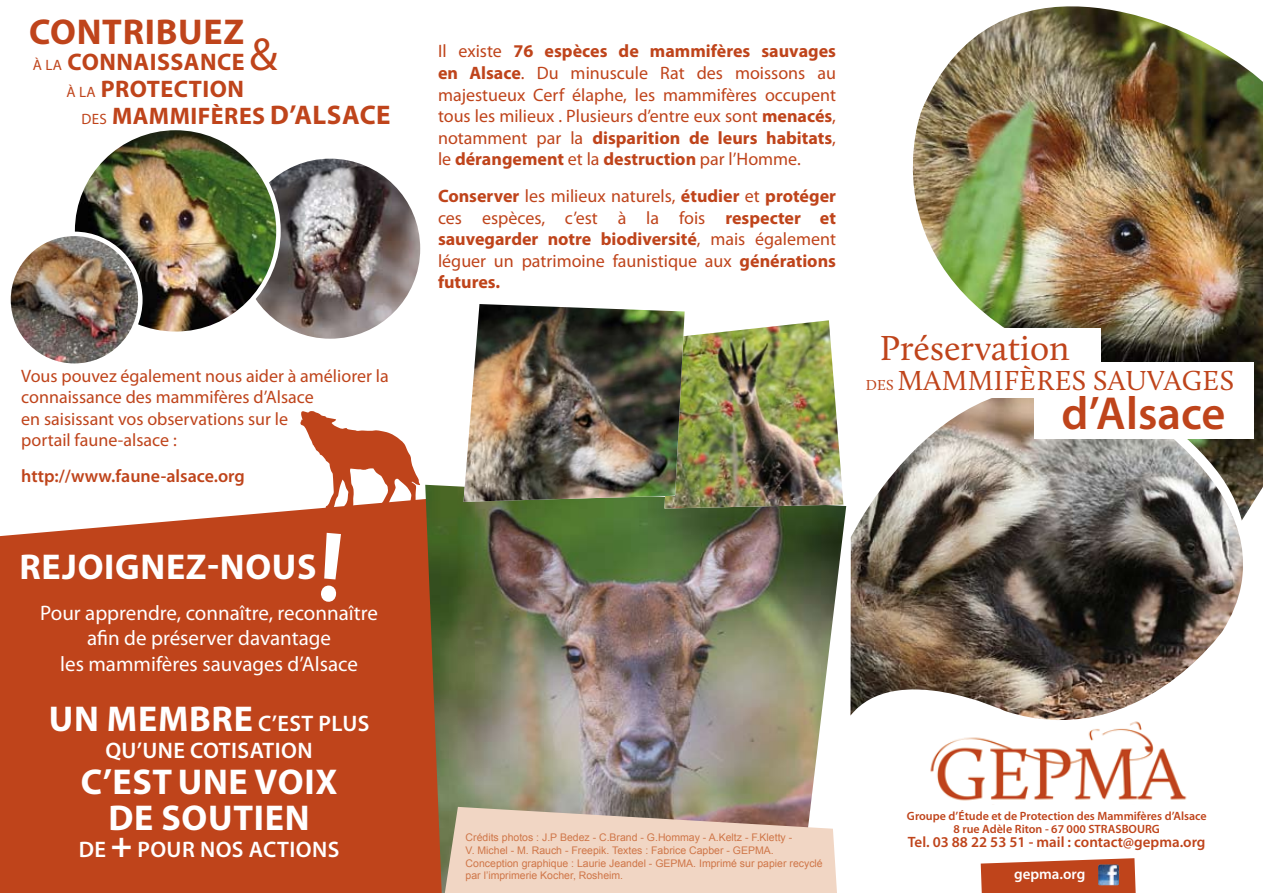
<style>
.page{position:relative;width:1263px;height:893px;background:#fff}
.page>*{position:absolute;margin:0;border:0;box-sizing:border-box;transform-origin:0 0}
.t1{font:600 46.5px "Myriad Pro";color:#bf441b}
.t2{font:46.5px "Myriad Pro";color:#bf441b}
.t3{font:700 36px "Myriad Pro";letter-spacing:.02em;color:#fff}
.t4{font:36px "Calluna";color:#bf441b}
.t5{font:700 36px "Myriad Pro";color:#bf441b}
.t6{font:28.5px "Calluna";letter-spacing:.015em;color:#bf441b}
.t7{font:700 27px "Myriad Pro";color:#bf441b}
.t8{font:700 24px/27px "Myriad Pro";color:#bf441b}
.t9{font:600 22.5px/27px "Myriad Pro";letter-spacing:.02em;color:#fff}
.t10{font:21px/25.2px "Myriad Pro";color:#fff;text-align:center}
.t11{font:18px/21.6px "Myriad Pro";color:#bf441b;text-align:justify}
.t12{font:600 18px "Myriad Pro";color:#bf441b}
.t13{font:600 15px "Myriad Pro";color:#bf441b}
.t14{font:600 15px "Myriad Pro";color:#fff}
.t15{font:600 12px/13.5px "Myriad Pro";color:#bf441b;text-align:center}
.t16{font:10.5px/12.6px "Arial";color:#cf7648}
.s1{font-weight:400;font-size:15px}
.s2{font-size:24px}
.s3{font-weight:700}
.s4{font-weight:700;font-size:36px}
.s5{font-size:15px}
</style>
<div class="page">
<img style="left:912px;top:6px;width:351px;height:317px">
<img style="left:238px;top:156px;width:184px;height:185px;border-radius:50%">
<img style="left:73px;top:128px;width:205px;height:206px;border-radius:50%">
<div style="left:0;top:499px;width:425px;height:394px;background:#bf441b"></div>
<img style="left:930px;top:754px;width:257px;height:47px">
<svg style="left:936px;top:323px;width:327px;height:431px"></svg>
<img style="left:850px;top:397px;width:394px;height:324px">
<svg style="left:300px;top:411px;width:120px;height:99px"></svg>
<img style="left:425px;top:485px;width:421px;height:408px">
<svg style="left:440px;top:807px;width:399px;height:86px;background:#e3cab8"></svg>
<img style="left:9px;top:234px;width:131px;height:132px;border-radius:50%">
<div style="left:6px;top:232px;width:137px;height:136px;border:4px solid #fff;border-radius:50%"></div>
<img style="left:463px;top:320px;width:380px;height:188px">
<img style="left:463px;top:304px;width:222px;height:198px">
<div style="left:847px;top:362px;width:406px;height:35px;background:#fff"></div>
<div style="left:1034px;top:394px;width:219px;height:45px;background:#fff"></div>
<div style="left:849px;top:328px;width:251px;height:37px;background:#fff"></div>
<svg style="left:981px;top:858px;width:155px;height:35px;background:#c55631"></svg>
<img style="left:1098px;top:864px;width:21px;height:22px">
<svg style="left:320px;top:533px;width:21px;height:69px"></svg>
<h2 class="t5" style="left:29px;top:8px;width:44px">Contribue</h2>
<h2 class="t5" style="left:223px;top:8px;width:22px">z</h2>
<h1 class="t2" style="left:250px;top:26px;width:30px">&amp;</h1>
<h3 class="t8" style="left:33px;top:48px;width:51px"><span class="s1">àla</span> connaissance</h3>
<h3 class="t8" style="left:112px;top:75px;width:18px;text-indent:-46px"><span class="s1">àla</span> protection mammif</h3>
<h3 class="t7" style="left:211px;top:97px;width:118px"><span class="s2">ères</span> d’Alsace</h3>
<p class="t11" style="left:21px;top:365px;width:369px;text-align:left">Vous pouvez également nous aider à améliorer la connaissance des mammifères d’Alsace<br>en saisissant vos observations sur le<br>portail faune-alsace :</p>
<p class="t12" style="left:21px;top:465px;width:225px">http://www.faune-alsace.org</p>
<h2 class="t3" style="left:19px;top:543px;width:299px">REJOIGNEZ-NOUS</h2>
<p class="t10" style="left:40px;top:600px;width:339px">Pour apprendre, connaître, reconnaître afin de préserver davantage<br>les mammifères sauvages d’Alsace</p>
<p class="t11" style="left:438px;top:40px;width:399px">Il existe <span class="s3">76 espèces de mammifères sauvages en Alsace</span>. Du minuscule Rat des moissons au majestueux Cerf élaphe, les mammifères occupent tous les milieux . Plusieurs d’entre eux sont <span class="s3">menacés</span>, notamment par la <span class="s3">disparition de leurs habitats</span>, le <span class="s3">dérangement</span> et la <span class="s3">destruction</span> par l’Homme.</p>
<p class="t11" style="left:438px;top:185px;width:399px"><span class="s3">Conserver</span> les milieux naturels, <span class="s3">étudier</span> et <span class="s3">protéger </span>ces espèces, c’est à la fois <span class="s3">respecter et sauvegarder notre biodiversité</span>, mais également léguer un patrimoine faunistique aux <span class="s3">générations futures.</span></p>
<h2 class="t3" style="left:49px;top:696px;width:83px">UN membre</h2>
<p class="t9" style="left:105px;top:710px;width:266px;text-indent:153px">c’est plus qu’une cOtisation</p>
<h2 class="t3" style="left:81px;top:759px;width:121px">C’ESTune</h2>
<h2 class="t3" style="left:254px;top:759px;width:84px">voi x</h2>
<h2 class="t3" style="left:108px;top:795px;width:75px">de soutien</h2>
<p class="t9" style="left:79px;top:836px;width:262px">de <span class="s4">+</span> pour nos actions</p>
<p class="t16" style="left:466px;top:831px;width:359px">Crédits photos : J.P Bedez - C.Brand - G.Hommay - A.Keltz - F.Kletty -<br>V. Michel - M. Rauch - Freepik. Textes : Fabrice Capber - GEPMA.<br>Conception graphique : Laurie Jeandel - GEPMA. Imprimé sur papier recyclé par l’imprimerie Kocher, Rosheim.</p>
<h2 class="t4" style="left:880px;top:326px;width:192px">PRÉSERVATION</h2>
<h3 class="t6" style="left:866px;top:364px;width:370px"><span class="s5">DES</span> MAMMIFÈRES SAUVAGES</h3>
<h1 class="t1" style="left:1062px;top:384px;width:165px">d’Alsace</h1>
<p class="t15" style="left:907px;top:809px;width:301px">groupe d’étude et de Protection des Mammifères d’Alsace<br>8 rue Adèle Riton - 67 000 STRASBOURG</p>
<p class="t13" style="left:908px;top:832px;width:299px">Tel. 03 88 22 53 51 - mail : contact@gepma.org</p>
<p class="t14" style="left:1014px;top:865px;width:73px">gepma.org</p>
</div>
